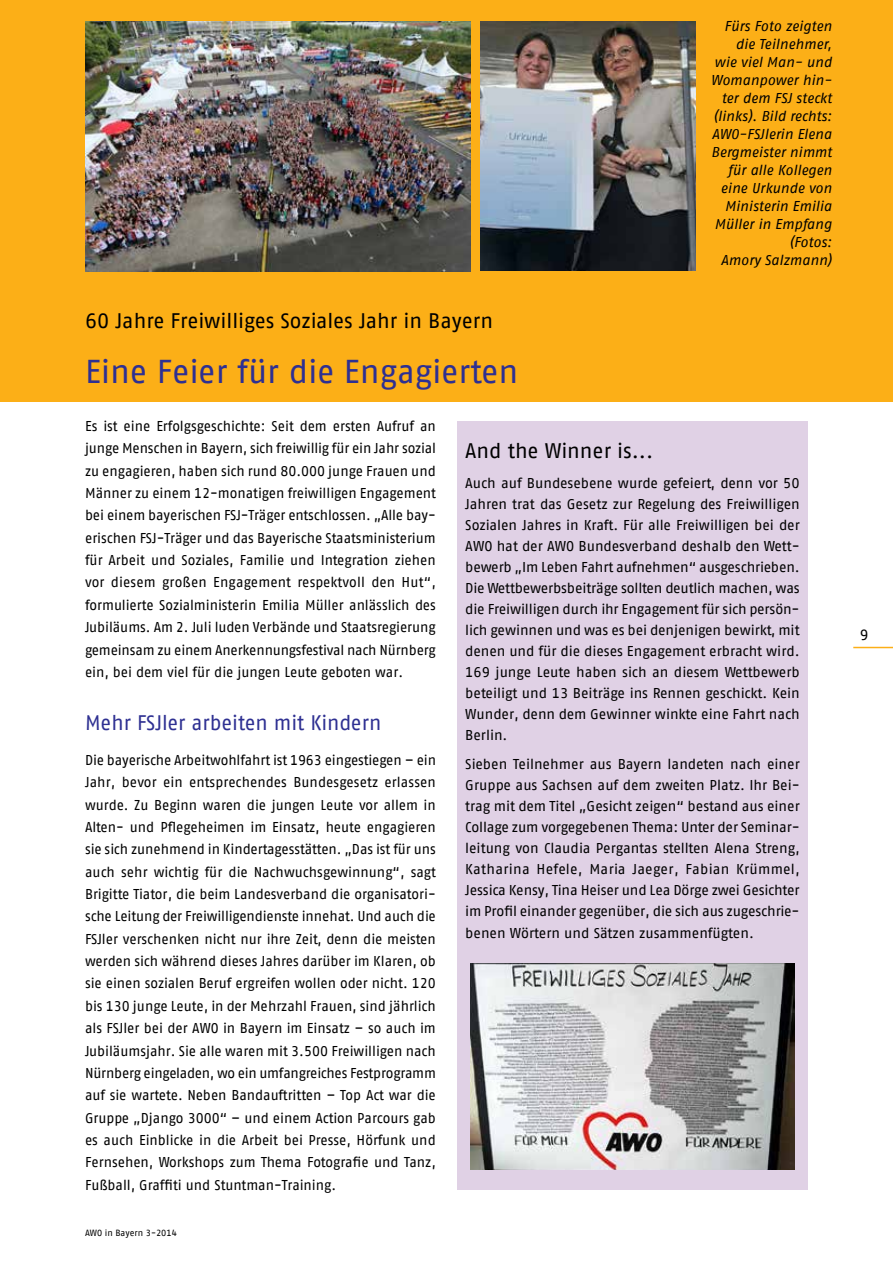
<style>
.page{position:relative;width:893px;height:1263px;background:#fff}
.page>*{position:absolute;margin:0;border:0;box-sizing:border-box;transform-origin:0 0}
.t1{font:33px "AWO Fago Office";color:#2e3092}
.t2{font:21px "AWO Fago Office";color:#000}
.t3{font:21px "AWO Fago Office";color:#2e3092}
.t4{font:15px "AWO Fago Office";color:#000}
.t5{font:14.25px/22.4px "AWO Fago Office";color:#000;text-align:justify}
.t6{font:italic 14.25px/18px "AWO Fago Office";letter-spacing:-.005em;color:#000;text-align:right}
.t7{font:9px "AWO Fago Office";color:#000}
</style>
<div class="page">
<div style="left:0;top:0;width:893px;height:402px;background:#fcaf17"></div>
<img style="left:85px;top:21px;width:385px;height:251px">
<div style="left:457px;top:421px;width:351px;height:769px;background:#e0d1e5"></div>
<img style="left:470px;top:963px;width:325px;height:206px">
<img style="left:480px;top:21px;width:215px;height:250px">
<hr style="left:853px;top:647px;width:40px;height:1px;background:#fcaf17">
<p class="t6" style="left:711px;top:17px;width:122px">Fürs Foto zeigten die Teilnehmer, wie viel Man- und<br>Womanpower hin&shy;ter dem FSJ steckt (links). Bild rechts:<br>AWO-FSJlerin Elena<br>Bergmeister nimmt für alle Kollegen eine Urkunde von<br>Ministerin Emilia<br>Müller in Empfang (Fotos:<br>Amory Salzmann)</p>
<h2 class="t2" style="left:85px;top:309px;width:409px">60 Jahre Freiwilliges Soziales Jahr in Bayern</h2>
<h1 class="t1" style="left:85px;top:352px;width:435px">Eine Feier für die Engagierten</h1>
<p class="t5" style="left:85px;top:415px;width:352px">Es ist eine Erfolgsgeschichte: Seit dem ersten Aufruf an junge Menschen in Bayern, sich freiwillig für ein Jahr sozial zu engagieren, haben sich rund 80.000 junge Frauen und Männer zu einem 12-monatigen freiwilligen Engagement bei einem bayerischen FSJ-Träger entschlossen. „Alle bay&shy;erischen FSJ-Träger und das Bayerische Staatsministerium für Arbeit und Soziales, Familie und Integration ziehen vor diesem großen Engagement respektvoll den Hut“, formulierte Sozialministerin Emilia Müller anlässlich des Jubiläums. Am 2. Juli luden Verbände und Staatsregierung gemeinsam zu einem Anerkennungsfestival nach Nürnberg ein, bei dem viel für die jungen Leute geboten war.</p>
<h2 class="t3" style="left:85px;top:710px;width:298px">Mehr FSJler arbeiten mit Kindern</h2>
<p class="t5" style="left:85px;top:748px;width:352px">Die bayerische Arbeitwohlfahrt ist 1963 eingestiegen – ein Jahr, bevor ein entsprechendes Bundesgesetz erlassen wurde. Zu Beginn waren die jungen Leute vor allem in Alten- und Pflegeheimen im Einsatz, heute engagieren sie sich zunehmend in Kindertagesstätten. „Das ist für uns auch sehr wichtig für die Nachwuchsgewinnung“, sagt Brigitte Tiator, die beim Landesverband die organisatori&shy;sche Leitung der Freiwilligendienste innehat. Und auch die FSJler verschenken nicht nur ihre Zeit, denn die meisten werden sich während dieses Jahres darüber im Klaren, ob sie einen sozialen Beruf ergreifen wollen oder nicht. 120 bis 130 junge Leute, in der Mehrzahl Frauen, sind jährlich als FSJler bei der AWO in Bayern im Einsatz – so auch im Jubiläumsjahr. Sie alle waren mit 3.500 Freiwilligen nach Nürnberg eingeladen, wo ein umfangreiches Festprogramm auf sie wartete. Neben Bandauftritten – Top Act war die Gruppe „Django 3000“ – und einem Action Parcours gab es auch Einblicke in die Arbeit bei Presse, Hörfunk und Fernsehen, Workshops zum Thema Fotografie und Tanz, Fußball, Graffiti und Stuntman-Training.</p>
<h2 class="t2" style="left:465px;top:439px;width:189px">And the Winner is...</h2>
<p class="t5" style="left:465px;top:472px;width:336px;line-height:21px">Auch auf Bundesebene wurde gefeiert, denn vor 50<br>Jahren trat das Gesetz zur Regelung des Freiwilligen Sozialen Jahres in Kraft. Für alle Freiwilligen bei der AWO hat der AWO Bundesverband deshalb den Wett&shy;bewerb „Im Leben Fahrt aufnehmen“ ausgeschrieben.<br>Die Wettbewerbsbeiträge sollten deutlich machen, was die Freiwilligen durch ihr Engagement für sich persön&shy;lich gewinnen und was es bei denjenigen bewirkt, mit denen und für die dieses Engagement erbracht wird.<br>169 junge Leute haben sich an diesem Wettbewerb beteiligt und 13 Beiträge ins Rennen geschickt. Kein Wunder, denn dem Gewinner winkte eine Fahrt nach Berlin.</p>
<p class="t5" style="left:465px;top:753px;width:336px;line-height:21.1px">Sieben Teilnehmer aus Bayern landeten nach einer Gruppe aus Sachsen auf dem zweiten Platz. Ihr Bei&shy;trag mit dem Titel „Gesicht zeigen“ bestand aus einer Collage zum vorgegebenen Thema: Unter der Seminar&shy;leitung von Claudia Pergantas stellten Alena Streng, Katharina Hefele, Maria Jaeger, Fabian Krümmel, Jessica Kensy, Tina Heiser und Lea Dörge zwei Gesichter im Profil einander gegenüber, die sich aus zugeschrie&shy;benen Wörtern und Sätzen zusammenfügten.</p>
<p class="t7" style="left:85px;top:1228px;width:93px">AWO in Bayern 3-2014</p>
<p class="t4" style="left:860px;top:626px;width:10px">9</p>
</div>
